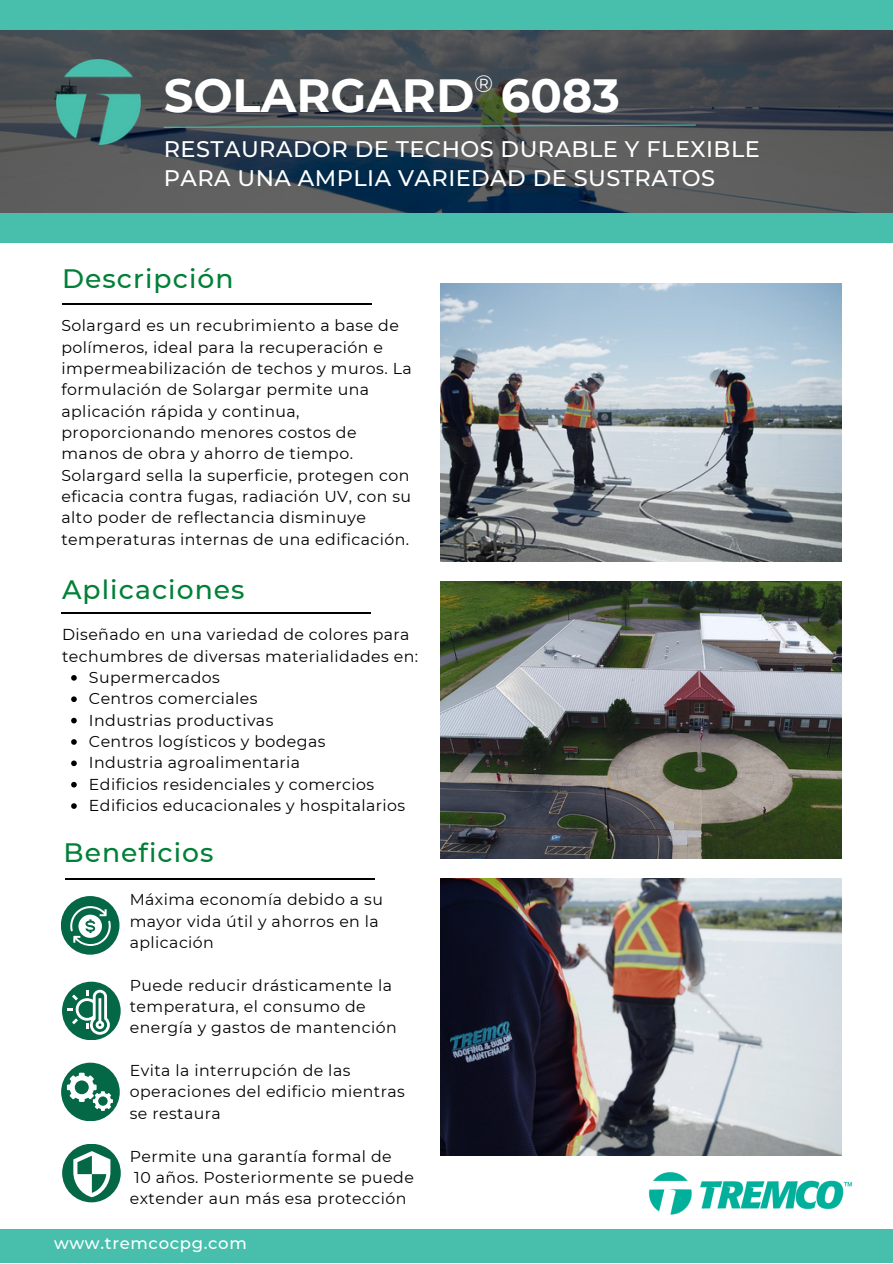
<style>
.page{position:relative;width:893px;height:1264px;background:#fff}
.page>*{position:absolute;margin:0;border:0;box-sizing:border-box;transform-origin:0 0}
.t1{font:700 46.5px "Montserrat";color:#fff}
.t2{font:500 26.55px "Montserrat";letter-spacing:.04em;color:#008037}
.t3{font:23.55px "Montserrat";color:#fff}
.t4{font:500 22.5px "Montserrat";letter-spacing:.02em;color:#fff}
.t5{font:500 16.5px "Montserrat";letter-spacing:.04em;color:#fff}
.t6{font:15.75px/21.3px "Montserrat";letter-spacing:.025em;color:#000}
</style>
<div class="page">
<hr style="left:65px;top:878px;width:309px;height:1px;background:#000">
<hr style="left:62px;top:303px;width:309px;height:1px;background:#000">
<svg style="left:0;top:29px;width:892px;height:184px;background:#474e54"></svg>
<img style="left:56px;top:60px;width:85px;height:84px">
<div style="left:0;top:0;width:892px;height:29px;background:#48bfac"></div>
<div style="left:0;top:213px;width:892px;height:30px;background:#48bfac"></div>
<div style="left:0;top:1228px;width:892px;height:34px;background:#48bfac"></div>
<svg style="left:163px;top:124px;width:533px;height:4px;background:#527470"></svg>
<img style="left:440px;top:283px;width:401px;height:278px">
<img style="left:440px;top:581px;width:401px;height:277px">
<img style="left:440px;top:878px;width:401px;height:277px">
<div style="left:61px;top:896px;width:58px;height:58px;background:#046746;border-radius:50%"></div>
<svg style="left:69px;top:904px;width:43px;height:42px"></svg>
<div style="left:62px;top:1143px;width:59px;height:59px;background:#046746;border-radius:50%"></div>
<div style="left:61px;top:1062px;width:59px;height:59px;background:#046746;border-radius:50%"></div>
<svg style="left:67px;top:1072px;width:46px;height:38px"></svg>
<hr style="left:61px;top:612px;width:310px;height:1px;background:#000">
<img style="left:648px;top:1172px;width:205px;height:43px">
<svg style="left:73px;top:1151px;width:37px;height:46px"></svg>
<div style="left:62px;top:981px;width:59px;height:59px;background:#046746;border-radius:50%"></div>
<svg style="left:67px;top:989px;width:43px;height:45px"></svg>
<svg style="left:71px;top:675px;width:6px;height:5px"></svg>
<svg style="left:71px;top:696px;width:6px;height:6px"></svg>
<svg style="left:71px;top:717px;width:6px;height:6px"></svg>
<svg style="left:71px;top:739px;width:6px;height:5px"></svg>
<svg style="left:71px;top:760px;width:6px;height:6px"></svg>
<svg style="left:71px;top:782px;width:6px;height:5px"></svg>
<svg style="left:71px;top:803px;width:6px;height:5px"></svg>
<p class="t3" style="left:474px;top:69px;width:21px">®</p>
<p class="t1" style="left:164px;top:67px;width:458px">SOLARGARD 6083</p>
<p class="t4" style="left:164px;top:135px;width:597px">RESTAURADOR DE TECHOS DURABLE Y FLEXIBLE</p>
<p class="t4" style="left:164px;top:164px;width:553px">PARA UNA AMPLIA VARIEDAD DE SUSTRATOS</p>
<p class="t2" style="left:62px;top:262px;width:173px">Descripción</p>
<p class="t6" style="left:61px;top:315px;width:352px">Solargard es un recubrimiento a base de polímeros, ideal para la recuperación e impermeabilización de techos y muros. La formulación de Solargar permite una aplicación rápida y continua, proporcionando menores costos de manos de obra y ahorro de tiempo.</p>
<p class="t6" style="left:61px;top:464px;width:351px">Solargard sella la superficie, protegen con eficacia contra fugas, radiación UV, con su alto poder de reflectancia disminuye temperaturas internas de una edificación.</p>
<p class="t2" style="left:62px;top:573px;width:184px">Aplicaciones</p>
<p class="t6" style="left:62px;top:624px;width:357px">Diseñado en una variedad de colores para techumbres de diversas materialidades en:</p>
<p class="t6" style="left:89px;top:666px;width:132px">Supermercados</p>
<p class="t6" style="left:89px;top:688px;width:170px">Centros comerciales</p>
<p class="t6" style="left:89px;top:709px;width:186px">Industrias productivas</p>
<p class="t6" style="left:89px;top:730px;width:238px">Centros logísticos y bodegas</p>
<p class="t6" style="left:89px;top:752px;width:213px">Industria agroalimentaria</p>
<p class="t6" style="left:89px;top:773px;width:287px">Edificios residenciales y comercios</p>
<p class="t6" style="left:89px;top:794px;width:318px">Edificios educacionales y hospitalarios</p>
<p class="t2" style="left:63px;top:836px;width:152px">Beneficios</p>
<p class="t6" style="left:130px;top:888px;width:255px">Máxima economía debido a su mayor vida útil y ahorros en la aplicación</p>
<p class="t6" style="left:130px;top:974px;width:268px">Puede reducir drásticamente la temperatura, el consumo de energía y gastos de mantención</p>
<p class="t6" style="left:130px;top:1059px;width:277px">Evita la interrupción de las operaciones del edificio mientras se restaura</p>
<p class="t6" style="left:130px;top:1145px;width:286px">Permite una garantía formal de<br>10 años. Posteriormente se puede extender aun más esa protección</p>
<p class="t5" style="left:54px;top:1232px;width:194px">www.tremcocpg.com</p>
</div>
